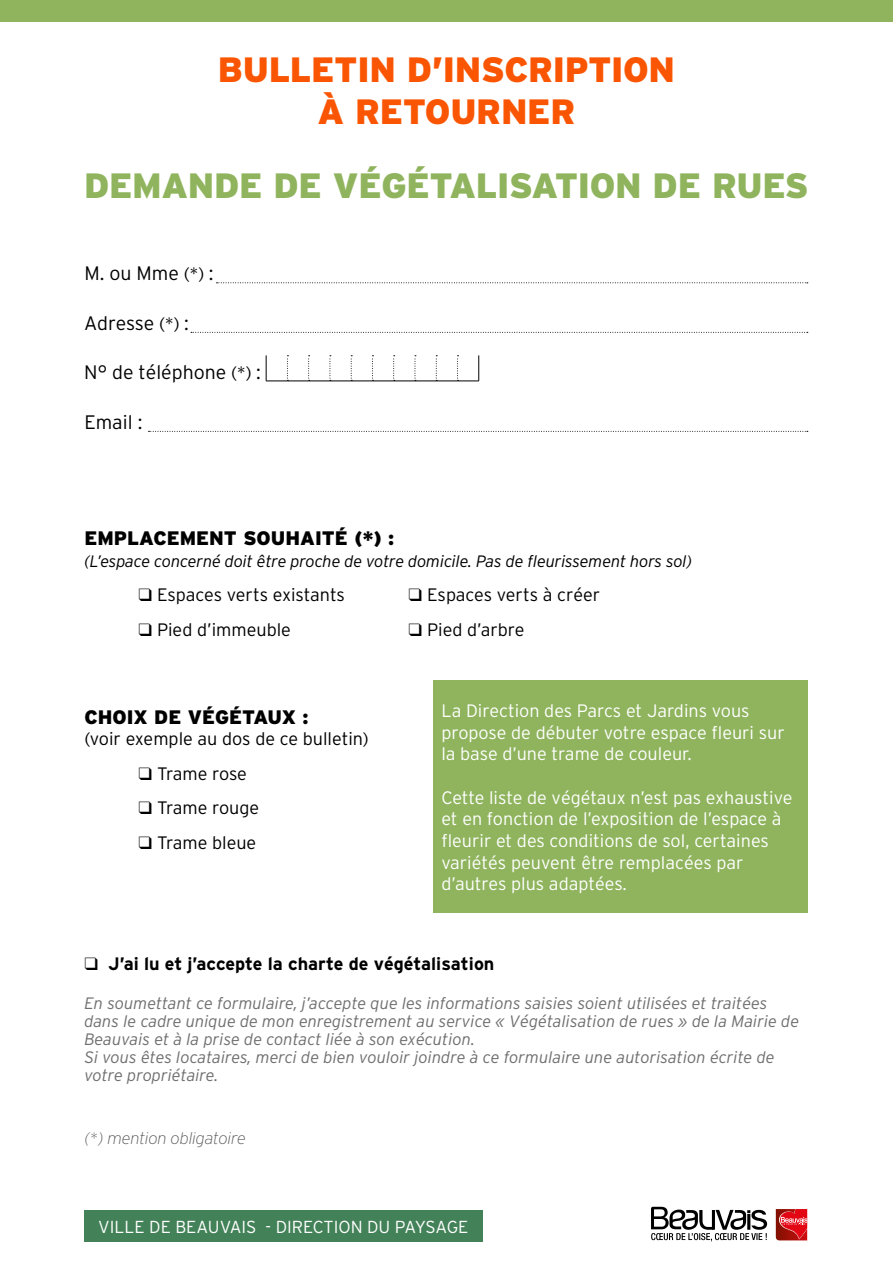
<style>
.page{position:relative;width:893px;height:1263px;background:#fff}
.page>*{position:absolute;margin:0;border:0;box-sizing:border-box;transform-origin:0 0}
.t1{font:900 35.1px/42.2px "Interstate";letter-spacing:-.01em;color:#fa5502;text-align:center}
.t2{font:900 35.1px "Interstate";letter-spacing:-.01em;color:#8fb45d}
.t3{font:300 19.5px "Interstate";color:#000}
.t4{font:900 19.5px "Interstate";color:#000}
.t5{font:300 18px/21.6px "Interstate";color:#fff}
.t6{font:300 18px "Interstate";color:#000}
.t7{font:700 18px "Interstate";color:#000}
.t8{font:300 17.4px "Interstate";color:#fff}
.t9{font:italic 300 16.5px/18px "Interstate";color:#706f6f}
.t10{font:italic 300 16.5px "Interstate";letter-spacing:-.01em;color:#000}
.t11{font:italic 200 16.5px "Interstate";letter-spacing:-.01em;color:#575756}
.s1{font-size:18px}
</style>
<div class="page">
<svg style="left:217px;top:282px;width:591px;height:1px"></svg>
<svg style="left:191px;top:332px;width:617px;height:1px"></svg>
<svg style="left:148px;top:431px;width:660px;height:1px"></svg>
<svg style="left:266px;top:355px;width:213px;height:27px"></svg>
<div style="left:433px;top:680px;width:374px;height:232px;background:#8fb45d"></div>
<div style="left:84px;top:1210px;width:398px;height:31px;background:#438258"></div>
<svg style="left:651px;top:1207px;width:116px;height:34px"></svg>
<hr style="left:712px;top:1210px;width:3px;height:19px;background:#000">
<svg style="left:776px;top:1209px;width:31px;height:32px"></svg>
<div style="left:0;top:0;width:893px;height:21px;background:#8fb45d"></div>
<h1 class="t1" style="left:218px;top:48px;width:459px">BULLETIN D’INSCRIPTION<br>À RETOURNER</h1>
<h1 class="t2" style="left:84px;top:165px;width:726px">DEMANDE DE VÉGÉTALISATION DE RUES</h1>
<p class="t3" style="left:84px;top:262px;width:131px">M. ou Mme <span class="s1">(*)</span> :</p>
<p class="t3" style="left:84px;top:312px;width:106px">Adresse <span class="s1">(*)</span> :</p>
<p class="t3" style="left:84px;top:361px;width:178px">N° de téléphone <span class="s1">(*)</span> :</p>
<p class="t3" style="left:84px;top:411px;width:60px">Email :</p>
<p class="t4" style="left:84px;top:527px;width:312px">EMPLACEMENT SOUHAITÉ (*) :</p>
<p class="t10" style="left:84px;top:551px;width:609px">(L’espace concerné doit être proche de votre domicile. Pas de fleurissement hors sol)</p>
<p class="t6" style="left:138px;top:585px;width:208px">❑ Espaces verts existants</p>
<p class="t6" style="left:408px;top:585px;width:193px">❑ Espaces verts à créer</p>
<p class="t6" style="left:138px;top:619px;width:154px">❑ Pied d’immeuble</p>
<p class="t6" style="left:408px;top:619px;width:118px">❑ Pied d’arbre</p>
<p class="t4" style="left:84px;top:706px;width:226px">CHOIX DE VÉGÉTAUX :</p>
<p class="t6" style="left:84px;top:729px;width:286px">(voir exemple au dos de ce bulletin)</p>
<p class="t6" style="left:138px;top:763px;width:110px">❑ Trame rose</p>
<p class="t6" style="left:138px;top:798px;width:122px">❑ Trame rouge</p>
<p class="t6" style="left:138px;top:832px;width:120px">❑ Trame bleue</p>
<p class="t5" style="left:441px;top:700px;width:345px">La Direction des Parcs et Jardins vous propose de débuter votre espace fleuri sur la base d’une trame de couleur.</p>
<p class="t5" style="left:441px;top:786px;width:353px">Cette liste de végétaux n’est pas exhaustive et en fonction de l’exposition de l’espace à fleurir et des conditions de sol, certaines variétés peuvent être remplacées par d’autres plus adaptées.</p>
<p class="t7" style="left:84px;top:953px;width:412px">❑ J’ai lu et j’accepte la charte de végétalisation</p>
<p class="t9" style="left:84px;top:994px;width:716px">En soumettant ce formulaire, j’accepte que les informations saisies soient utilisées et traitées dans le cadre unique de mon enregistrement au service « Végétalisation de rues » de la Mairie de Beauvais et à la prise de contact liée à son exécution.<br>Si vous êtes locataires, merci de bien vouloir joindre à ce formulaire une autorisation écrite de votre propriétaire.</p>
<p class="t11" style="left:84px;top:1129px;width:163px">(*) mention obligatoire</p>
<p class="t8" style="left:98px;top:1217px;width:372px">VILLE DE BEAUVAIS - DIRECTION DU PAYSAGE</p>
</div>
